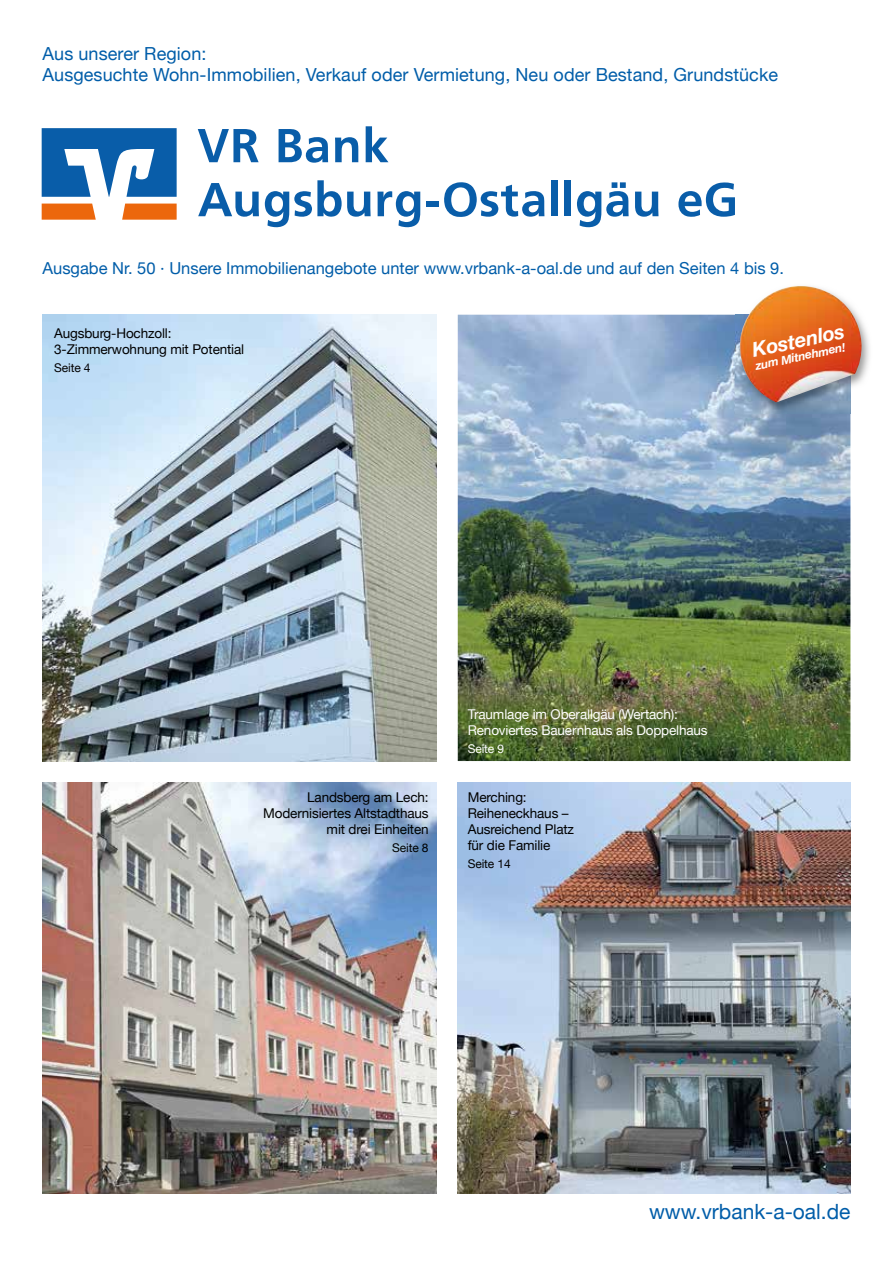
<style>
.page{position:relative;width:893px;height:1263px;background:#fff}
.page>*{position:absolute;margin:0;border:0;box-sizing:border-box;transform-origin:0 0}
.t1{font:21px "Helvetica Neue";color:#005da9}
.t2{font:italic 700 20.1px "Helvetica Neue";color:#fff}
.t3{font:18px/21.6px "Helvetica Neue";letter-spacing:.005em;color:#005da9}
.t4{font:16.5px "Helvetica Neue";color:#005da9}
.t5{font:13.5px/16.2px "Helvetica Neue";letter-spacing:-.01em;color:#000}
.t6{font:13.5px/16.2px "Helvetica Neue";letter-spacing:-.01em;color:#fff}
.t7{font:12px "Helvetica Neue";letter-spacing:-.01em;color:#000}
.t8{font:12px "Helvetica Neue";letter-spacing:-.01em;color:#fff}
.t9{font:italic 700 11.85px "Helvetica Neue";color:#fff}
</style>
<div class="page">
<img style="left:458px;top:315px;width:392px;height:446px">
<img style="left:43px;top:315px;width:393px;height:446px">
<svg style="left:198px;top:129px;width:61px;height:33px"></svg>
<svg style="left:279px;top:129px;width:49px;height:34px"></svg>
<svg style="left:335px;top:137px;width:23px;height:25px"></svg>
<svg style="left:366px;top:126px;width:22px;height:36px"></svg>
<svg style="left:198px;top:183px;width:61px;height:34px"></svg>
<svg style="left:265px;top:180px;width:106px;height:47px"></svg>
<svg style="left:377px;top:191px;width:43px;height:36px"></svg>
<div style="left:426px;top:201px;width:12px;height:5px;background:#095da9"></div>
<svg style="left:444px;top:182px;width:100px;height:35px"></svg>
<div style="left:551px;top:180px;width:7px;height:36px;background:#095da9"></div>
<div style="left:565px;top:180px;width:6px;height:36px;background:#095da9"></div>
<svg style="left:577px;top:182px;width:52px;height:45px"></svg>
<svg style="left:635px;top:192px;width:23px;height:25px"></svg>
<svg style="left:678px;top:182px;width:57px;height:35px"></svg>
<svg style="left:122px;top:204px;width:55px;height:16px"></svg>
<svg style="left:42px;top:204px;width:54px;height:16px"></svg>
<svg style="left:42px;top:128px;width:135px;height:69px"></svg>
<img style="left:736px;top:314px;width:133px;height:100px">
<img style="left:736px;top:315px;width:114px;height:99px">
<img style="left:738px;top:286px;width:124px;height:116px">
<img style="left:43px;top:782px;width:393px;height:412px">
<img style="left:458px;top:782px;width:392px;height:412px">
<h3 class="t3" style="left:43px;top:43px;width:737px">Aus unserer Region:<br>Ausgesuchte Wohn-Immobilien, Verkauf oder Vermietung, Neu oder Bestand, Grundstücke</h3>
<p class="t4" style="left:43px;top:256px;width:743px">Ausgabe Nr. 50 · Unsere Immobilienangebote unter www.vrbank-a-oal.de und auf den Seiten 4 bis 9.</p>
<p class="t5" style="left:54px;top:326px;width:192px">Augsburg-Hochzoll:<br>3-Zimmerwohnung mit Potential</p>
<p class="t7" style="left:54px;top:359px;width:38px">Seite 4</p>
<h2 class="t2" style="left:749px;top:335px;width:96px;rotate:-12deg">Kostenlos</h2>
<p class="t9" style="left:753px;top:357px;width:93px;rotate:-12deg">zum Mitnehmen!</p>
<p class="t5" style="left:263px;top:789px;width:167px;text-align:right">Landsberg am Lech:<br>Modernisiertes Altstadthaus mit drei Einheiten</p>
<p class="t7" style="left:392px;top:838px;width:38px">Seite 8</p>
<p class="t6" style="left:468px;top:707px;width:241px">Traumlage im Oberallgäu (Wertach):<br>Renoviertes Bauernhaus als Doppelhaus</p>
<p class="t8" style="left:468px;top:740px;width:38px">Seite 9</p>
<p class="t5" style="left:468px;top:789px;width:108px">Merching:<br>Reiheneckhaus –<br>Ausreichend Platz für die Familie</p>
<p class="t7" style="left:468px;top:855px;width:44px">Seite 14</p>
<h1 class="t1" style="left:649px;top:1196px;width:203px">www.vrbank-a-oal.de</h1>
</div>
